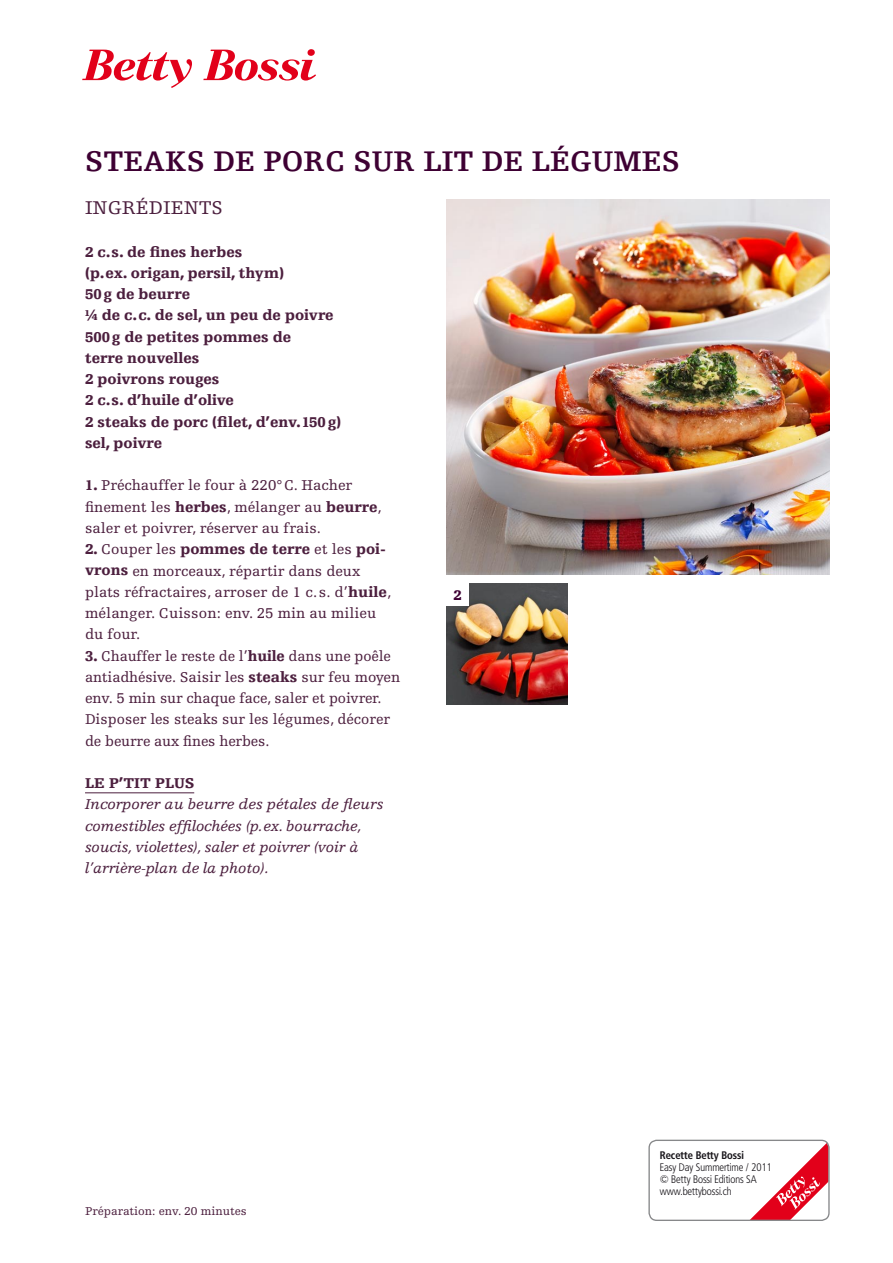
<style>
.page{position:relative;width:893px;height:1263px;background:#fff}
.page>*{position:absolute;margin:0;border:0;box-sizing:border-box;transform-origin:0 0}
.t1{font:700 30px "Egyptienne F";color:#3e0033}
.t2{font:19.5px "Egyptienne FLT Std";color:#4c1f3e}
.t3{font:15px/21.3px "Egyptienne FLT Std";color:#4c1f3e}
.t4{font:900 15px/21.3px "Egyptienne FLT Std";color:#4c1f3e}
.t5{font:italic 15px/21.3px "Egyptienne FLT Std";letter-spacing:-.005em;color:#4c1f3e}
.t6{font:900 14.7px "Egyptienne F";color:#3e0033}
.t7{font:12px "Egyptienne FLT Std";color:#4c1f3e}
.t8{font:10.8px/12px "Frutiger B Bn Con Light";color:#1a171c}
.t9{font:10.8px "Frutiger B Bn Con Bold";color:#1a171c}
.s1{font-weight:900}
</style>
<div class="page">
<svg style="left:751px;top:1140px;width:77px;height:79px"></svg>
<div style="left:648px;top:1140px;width:182px;height:81px;border:1px solid #87888a;border-radius:8px"></div>
<svg style="left:82px;top:50px;width:110px;height:38px"></svg>
<svg style="left:203px;top:49px;width:113px;height:32px"></svg>
<hr style="left:85px;top:792px;width:109px;height:1px;background:#4c1f3e">
<img style="left:446px;top:200px;width:383px;height:374px">
<img style="left:446px;top:584px;width:122px;height:121px">
<div style="left:446px;top:584px;width:23px;height:22px;background:#fff"></div>
<h1 class="t1" style="left:85px;top:145px;width:597px">STEAKS DE PORC SUR LIT DE LÉGUMES</h1>
<h2 class="t2" style="left:85px;top:197px;width:139px">INGRÉDIENTS</h2>
<p class="t4" style="left:85px;top:241px;width:258px">2 c.s. de fines herbes<br>(p.ex. origan, persil, thym)<br>50g de beurre<br>¼ de c.c. de sel, un peu de poivre<br>500g de petites pommes de<br>terre nouvelles<br>2 poivrons rouges<br>2 c.s. d’huile d’olive<br>2 steaks de porc (filet, d’env.150g) sel, poivre</p>
<p class="t3" style="left:85px;top:475px;width:298px"><span class="s1">1.</span> Préchauffer le four à 220°C. Hacher finement les <span class="s1">herbes</span>, mélanger au <span class="s1">beurre</span>, saler et poivrer, réserver au frais.</p>
<p class="t3" style="left:85px;top:539px;width:308px"><span class="s1">2.</span> Couper les <span class="s1">pommes de terre</span> et les <span class="s1">poi&shy;vrons</span> en morceaux, répartir dans deux plats réfractaires, arroser de 1 c.s. d’<span class="s1">huile</span>, mélanger. Cuisson: env. 25 min au milieu du four.</p>
<p class="t3" style="left:85px;top:645px;width:317px"><span class="s1">3.</span> Chauffer le reste de l’<span class="s1">huile</span> dans une poêle antiadhésive. Saisir les <span class="s1">steaks</span> sur feu moyen env. 5 min sur chaque face, saler et poivrer.<br>Disposer les steaks sur les légumes, décorer de beurre aux fines herbes.</p>
<p class="t4" style="left:85px;top:773px;width:111px">LE P’TIT PLUS</p>
<p class="t5" style="left:85px;top:794px;width:300px">Incorporer au beurre des pétales de fleurs comestibles effilochées (p.ex. bourrache, soucis, violettes), saler et poivrer (voir à l’arrière-plan de la photo).</p>
<p class="t6" style="left:454px;top:587px;width:10px">2</p>
<p class="t7" style="left:85px;top:1205px;width:163px">Préparation: env. 20 minutes</p>
<p class="t9" style="left:660px;top:1148px;width:86px">Recette Betty Bossi</p>
<p class="t8" style="left:660px;top:1161px;width:114px">Easy Day Summertime / 2011 © Betty Bossi Editions SA www.bettybossi.ch</p>
</div>
